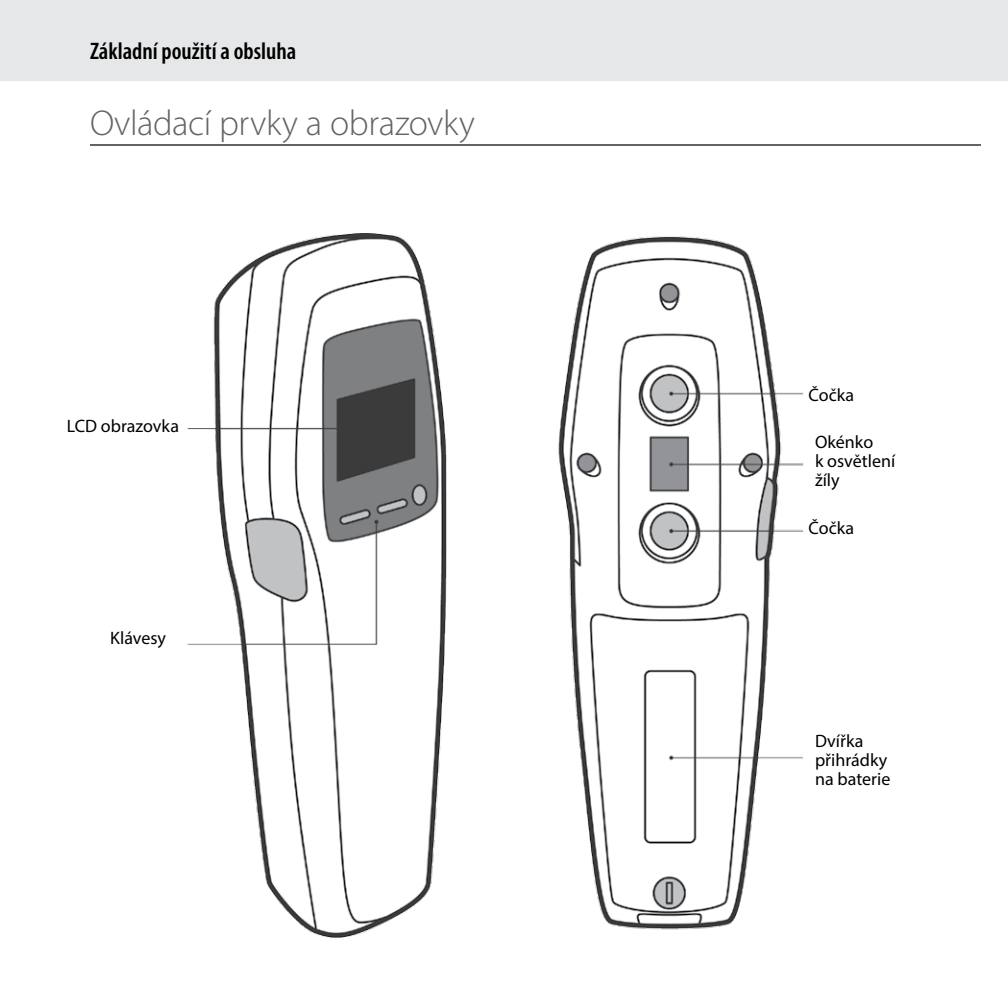
<style>
.page{position:relative;width:1008px;height:1008px;background:#fff}
.page>*{position:absolute;margin:0;border:0;box-sizing:border-box;transform-origin:0 0}
.t1{font:300 36px "Myriad Pro";letter-spacing:-.01em;color:#636466}
.t2{font:600 condensed 24px "Myriad Pro";color:#000}
.t3{font:18px/19px "Myriad Pro";color:#000}
</style>
<div class="page">
<div style="left:0;top:0;width:1008px;height:81px;background:#e6e7e8"></div>
<hr style="left:90px;top:144px;width:891px;height:2px;background:#636466">
<img style="left:187px;top:233px;width:617px;height:705px">
<h2 class="t2" style="left:90px;top:42px;width:208px">Základní použití a obsluha</h2>
<h1 class="t1" style="left:90px;top:105px;width:387px">Ovládací prvky a obrazovky</h1>
<p class="t3" style="left:67px;top:417px;width:114px">LCD obrazovka</p>
<p class="t3" style="left:110px;top:629px;width:57px">Klávesy</p>
<p class="t3" style="left:809px;top:386px;width:47px">Čočka</p>
<p class="t3" style="left:815px;top:433px;width:82px">Okénko<br>k osvětlení žíly</p>
<p class="t3" style="left:809px;top:519px;width:47px">Čočka</p>
<p class="t3" style="left:815px;top:732px;width:77px">Dvířka přihrádky na baterie</p>
</div>
